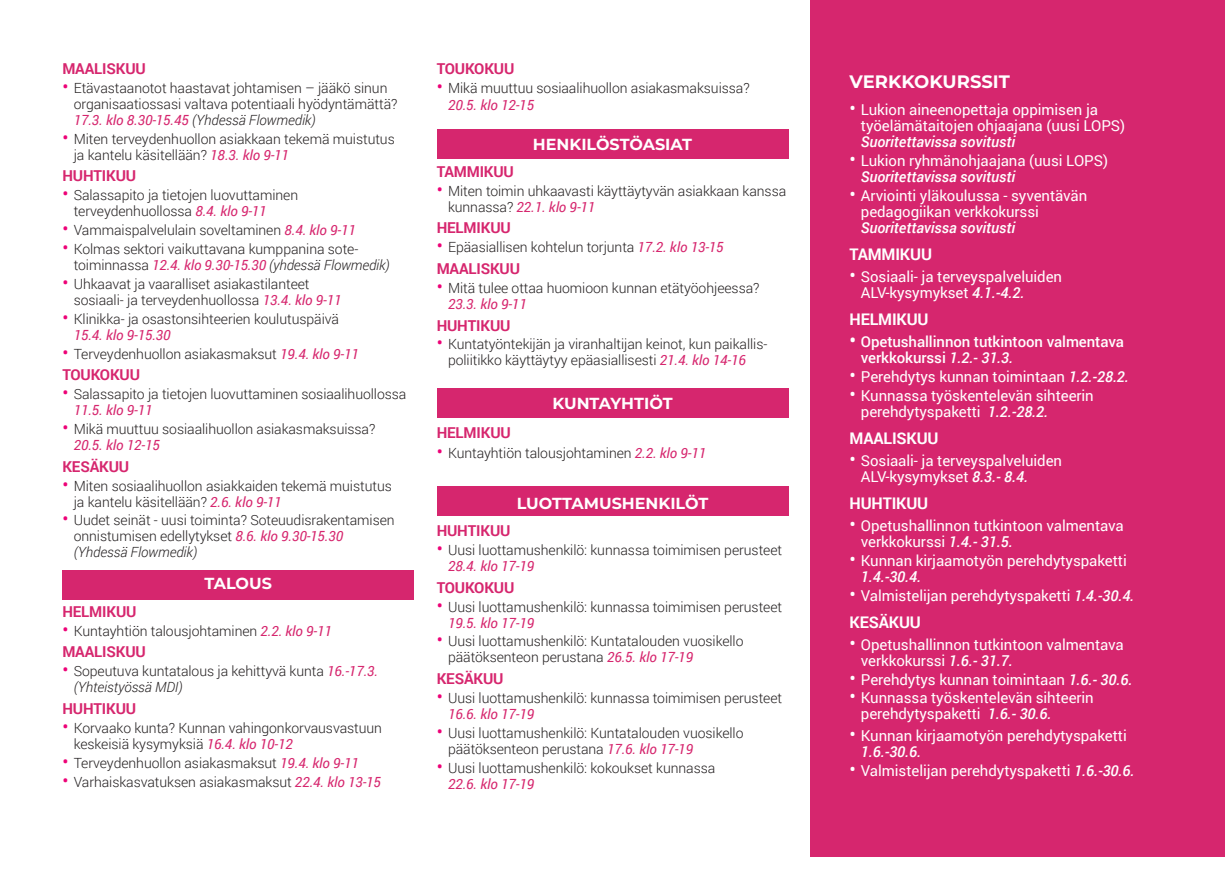
<style>
.page{position:relative;width:1225px;height:874px;background:#fff}
.page>*{position:absolute;margin:0;border:0;box-sizing:border-box;transform-origin:0 0}
.t1{font:700 18px "Montserrat";color:#fff}
.t2{font:700 16px "Montserrat";color:#fff}
.t3{font:700 16px "Roboto";letter-spacing:-.01em;color:#fff}
.t4{font:15px/16px "Roboto";letter-spacing:-.005em;color:#fff}
.t5{font:700 15px "Roboto";letter-spacing:-.01em;color:#d6266e}
.t6{font:500 15px/16px "Roboto";letter-spacing:-.005em;color:#fff}
.t7{font:300 14px/16px "Roboto";letter-spacing:-.005em;color:#231f20}
.s1{font-weight:400;font-size:18px;color:#ed0277}
.s2{font-weight:400;font-style:italic;color:#d6266e}
.s3{font-style:italic}
.s4{font-size:19px}
.s5{font-weight:500;font-style:italic}
</style>
<div class="page">
<div style="left:811px;top:0;width:414px;height:856px;background:#d6266e"></div>
<div style="left:62px;top:570px;width:352px;height:29px;background:#d6266e"></div>
<div style="left:437px;top:129px;width:351px;height:29px;background:#d6266e"></div>
<div style="left:437px;top:388px;width:351px;height:29px;background:#d6266e"></div>
<div style="left:437px;top:486px;width:351px;height:30px;background:#d6266e"></div>
<p class="t5" style="left:62px;top:58px;width:85px">MAALISKUU</p>
<p class="t7" style="left:74px;top:79px;width:325px;text-indent:-11px"><span class="s1">•</span> Etävastaanotot haastavat johtamisen – jääkö sinun organisaatiossasi valtava potentiaali hyödyntämättä?<br><span class="s2">17.3. klo 8.30-15.45</span> <span class="s3">(Yhdessä Flowmedik)</span></p>
<p class="t7" style="left:74px;top:130px;width:323px;text-indent:-11px"><span class="s1">•</span> Miten terveydenhuollon asiakkaan tekemä muistutus ja kantelu käsitellään? <span class="s2">18.3. klo 9-11</span></p>
<p class="t5" style="left:62px;top:165px;width:75px">HUHTIKUU</p>
<p class="t7" style="left:74px;top:187px;width:226px;text-indent:-11px"><span class="s1">•</span> Salassapito ja tietojen luovuttaminen terveydenhuollossa <span class="s2">8.4. klo 9-11</span></p>
<p class="t7" style="left:62px;top:221px;width:295px"><span class="s1">•</span> Vammaispalvelulain soveltaminen <span class="s2">8.4. klo 9-11</span></p>
<p class="t7" style="left:74px;top:240px;width:317px;text-indent:-11px"><span class="s1">•</span> Kolmas sektori vaikuttavana kumppanina sote&shy;toiminnassa <span class="s2">12.4. klo 9.30-15.30</span> <span class="s3">(yhdessä Flowmedik)</span></p>
<p class="t7" style="left:74px;top:275px;width:269px;text-indent:-11px"><span class="s1">•</span> Uhkaavat ja vaaralliset asiakastilanteet sosiaali- ja terveydenhuollossa <span class="s2">13.4. klo 9-11</span></p>
<p class="t7" style="left:74px;top:310px;width:267px;text-indent:-11px"><span class="s1">•</span> Klinikka- ja osastonsihteerien koulutuspäivä<br><span class="s2">15.4. klo 9-15.30</span></p>
<p class="t7" style="left:62px;top:345px;width:298px"><span class="s1">•</span> Terveydenhuollon asiakasmaksut <span class="s2">19.4. klo 9-11</span></p>
<p class="t5" style="left:62px;top:364px;width:79px">TOUKOKUU</p>
<p class="t7" style="left:74px;top:385px;width:334px;text-indent:-11px"><span class="s1">•</span> Salassapito ja tietojen luovuttaminen sosiaalihuollossa<br><span class="s2">11.5. klo 9-11</span></p>
<p class="t7" style="left:74px;top:420px;width:303px;text-indent:-11px"><span class="s1">•</span> Mikä muuttuu sosiaalihuollon asiakasmaksuissa?<br><span class="s2">20.5. klo 12-15</span></p>
<p class="t5" style="left:62px;top:455px;width:68px">KESÄKUU</p>
<p class="t7" style="left:74px;top:477px;width:320px;text-indent:-11px"><span class="s1">•</span> Miten sosiaalihuollon asiakkaiden tekemä muistutus ja kantelu käsitellään? <span class="s2">2.6. klo 9-11</span></p>
<p class="t7" style="left:74px;top:511px;width:322px;text-indent:-11px"><span class="s1">•</span> Uudet seinät - uusi toiminta? Soteuudisrakentamisen onnistumisen edellytykset <span class="s2">8.6. klo 9.30-15.30 </span><span class="s3">(Yhdessä Flowmedik)</span></p>
<p class="t2" style="left:204px;top:572px;width:69px">TALOUS</p>
<p class="t5" style="left:62px;top:600px;width:76px">HELMIKUU</p>
<p class="t7" style="left:62px;top:622px;width:271px"><span class="s1">•</span> Kuntayhtiön talousjohtaminen <span class="s2">2.2. klo 9-11</span></p>
<p class="t5" style="left:62px;top:641px;width:85px">MAALISKUU</p>
<p class="t7" style="left:74px;top:662px;width:306px;text-indent:-11px"><span class="s1">•</span> Sopeutuva kuntatalous ja kehittyvä kunta <span class="s2">16.-17.3. </span><span class="s3">(Yhteistyössä MDI)</span></p>
<p class="t5" style="left:62px;top:697px;width:75px">HUHTIKUU</p>
<p class="t7" style="left:74px;top:719px;width:310px;text-indent:-11px"><span class="s1">•</span> Korvaako kunta? Kunnan vahingonkorvausvastuun keskeisiä kysymyksiä <span class="s2">16.4. klo 10-12</span></p>
<p class="t7" style="left:62px;top:753px;width:298px"><span class="s1">•</span> Terveydenhuollon asiakasmaksut <span class="s2">19.4. klo 9-11</span></p>
<p class="t7" style="left:62px;top:772px;width:320px"><span class="s1">•</span> Varhaiskasvatuksen asiakasmaksut <span class="s2">22.4. klo 13-15</span></p>
<p class="t5" style="left:437px;top:58px;width:79px">TOUKOKUU</p>
<p class="t7" style="left:448px;top:79px;width:303px;line-height:16.8px;text-indent:-11px"><span class="s1">•</span> Mikä muuttuu sosiaalihuollon asiakasmaksuissa?<br><span class="s2">20.5. klo 12-15</span></p>
<p class="t2" style="left:533px;top:132px;width:161px">HENKILÖSTÖASIAT</p>
<p class="t5" style="left:437px;top:161px;width:79px">TAMMIKUU</p>
<p class="t7" style="left:448px;top:182px;width:340px;text-indent:-11px"><span class="s1">•</span> Miten toimin uhkaavasti käyttäytyvän asiakkaan kanssa kunnassa? <span class="s2">22.1. klo 9-11</span></p>
<p class="t5" style="left:437px;top:217px;width:76px">HELMIKUU</p>
<p class="t7" style="left:437px;top:239px;width:288px"><span class="s1">•</span> Epäasiallisen kohtelun torjunta <span class="s2">17.2. klo 13-15</span></p>
<p class="t5" style="left:437px;top:258px;width:85px">MAALISKUU</p>
<p class="t7" style="left:448px;top:279px;width:313px;text-indent:-11px"><span class="s1">•</span> Mitä tulee ottaa huomioon kunnan etätyöohjeessa?<br><span class="s2">23.3. klo 9-11</span></p>
<p class="t5" style="left:437px;top:314px;width:75px">HUHTIKUU</p>
<p class="t7" style="left:448px;top:336px;width:321px;text-indent:-11px"><span class="s1">•</span> Kuntatyöntekijän ja viranhaltijan keinot, kun paikallis&shy;poliitikko käyttäytyy epäasiallisesti <span class="s2">21.4. klo 14-16</span></p>
<p class="t2" style="left:552px;top:391px;width:122px">KUNTAYHTIÖT</p>
<p class="t5" style="left:437px;top:422px;width:76px">HELMIKUU</p>
<p class="t7" style="left:437px;top:444px;width:271px"><span class="s1">•</span> Kuntayhtiön talousjohtaminen <span class="s2">2.2. klo 9-11</span></p>
<p class="t2" style="left:516px;top:491px;width:193px">LUOTTAMUSHENKILÖT</p>
<p class="t5" style="left:437px;top:520px;width:75px">HUHTIKUU</p>
<p class="t7" style="left:448px;top:541px;width:336px;text-indent:-11px"><span class="s1">•</span> Uusi luottamushenkilö: kunnassa toimimisen perusteet<br><span class="s2">28.4. klo 17-19</span></p>
<p class="t5" style="left:437px;top:576px;width:79px">TOUKOKUU</p>
<p class="t7" style="left:448px;top:597px;width:336px;text-indent:-11px"><span class="s1">•</span> Uusi luottamushenkilö: kunnassa toimimisen perusteet<br><span class="s2">19.5. klo 17-19</span></p>
<p class="t7" style="left:448px;top:632px;width:297px;text-indent:-11px"><span class="s1">•</span> Uusi luottamushenkilö: Kuntatalouden vuosikello päätöksenteon perustana <span class="s2">26.5. klo 17-19</span></p>
<p class="t5" style="left:437px;top:667px;width:68px">KESÄKUU</p>
<p class="t7" style="left:448px;top:689px;width:336px;text-indent:-11px"><span class="s1">•</span> Uusi luottamushenkilö: kunnassa toimimisen perusteet<br><span class="s2">16.6. klo 17-19</span></p>
<p class="t7" style="left:448px;top:724px;width:297px;text-indent:-11px"><span class="s1">•</span> Uusi luottamushenkilö: Kuntatalouden vuosikello päätöksenteon perustana <span class="s2">17.6. klo 17-19</span></p>
<p class="t7" style="left:448px;top:758px;width:269px;text-indent:-11px"><span class="s1">•</span> Uusi luottamushenkilö: kokoukset kunnassa<br><span class="s2">22.6. klo 17-19</span></p>
<p class="t1" style="left:849px;top:68px;width:162px">VERKKOKURSSIT</p>
<p class="t4" style="left:861px;top:101px;width:266px;text-indent:-11px"><span class="s4">•</span> Lukion aineenopettaja oppimisen ja työelämätaitojen ohjaajana (uusi LOPS)<br><span class="s5">Suoritettavissa sovitusti</span></p>
<p class="t4" style="left:861px;top:152px;width:249px;text-indent:-11px"><span class="s4">•</span> Lukion ryhmänohjaajana (uusi LOPS)<br><span class="s5">Suoritettavissa sovitusti</span></p>
<p class="t4" style="left:861px;top:187px;width:228px;text-indent:-11px"><span class="s4">•</span> Arviointi yläkoulussa - syventävän pedagogiikan verkkokurssi<br><span class="s5">Suoritettavissa sovitusti</span></p>
<p class="t3" style="left:849px;top:243px;width:84px">TAMMIKUU</p>
<p class="t4" style="left:861px;top:268px;width:203px;text-indent:-11px"><span class="s4">•</span> Sosiaali- ja terveyspalveluiden<br>ALV-kysymykset <span class="s5">4.1.-4.2.</span></p>
<p class="t3" style="left:849px;top:308px;width:81px">HELMIKUU</p>
<p class="t6" style="left:861px;top:333px;width:264px;text-indent:-11px"><span class="s4">•</span> Opetushallinnon tutkintoon valmentava verkkokurssi <span class="s3">1.2.- 31.3.</span></p>
<p class="t4" style="left:849px;top:368px;width:281px"><span class="s4">•</span> Perehdytys kunnan toimintaan <span class="s5">1.2.-28.2.</span></p>
<p class="t4" style="left:861px;top:386px;width:234px;text-indent:-11px"><span class="s4">•</span> Kunnassa työskentelevän sihteerin perehdytyspaketti <span class="s5">1.2.-28.2.</span></p>
<p class="t3" style="left:849px;top:427px;width:90px">MAALISKUU</p>
<p class="t4" style="left:861px;top:451px;width:203px;text-indent:-11px"><span class="s4">•</span> Sosiaali- ja terveyspalveluiden<br>ALV-kysymykset <span class="s5">8.3.- 8.4.</span></p>
<p class="t3" style="left:849px;top:492px;width:80px">HUHTIKUU</p>
<p class="t4" style="left:861px;top:516px;width:264px;text-indent:-11px"><span class="s4">•</span> Opetushallinnon tutkintoon valmentava verkkokurssi <span class="s5">1.4.- 31.5.</span></p>
<p class="t4" style="left:861px;top:551px;width:267px;text-indent:-11px"><span class="s4">•</span> Kunnan kirjaamotyön perehdytyspaketti<br><span class="s5">1.4.-30.4.</span></p>
<p class="t4" style="left:849px;top:586px;width:286px"><span class="s4">•</span> Valmistelijan perehdytyspaketti <span class="s5">1.4.-30.4.</span></p>
<p class="t3" style="left:849px;top:610px;width:73px">KESÄKUU</p>
<p class="t4" style="left:861px;top:635px;width:264px;text-indent:-11px"><span class="s4">•</span> Opetushallinnon tutkintoon valmentava verkkokurssi <span class="s5">1.6.- 31.7.</span></p>
<p class="t4" style="left:849px;top:670px;width:284px"><span class="s4">•</span> Perehdytys kunnan toimintaan <span class="s5">1.6.- 30.6.</span></p>
<p class="t4" style="left:861px;top:689px;width:234px;text-indent:-11px"><span class="s4">•</span> Kunnassa työskentelevän sihteerin perehdytyspaketti <span class="s5">1.6.- 30.6.</span></p>
<p class="t4" style="left:861px;top:726px;width:267px;text-indent:-11px"><span class="s4">•</span> Kunnan kirjaamotyön perehdytyspaketti<br><span class="s5">1.6.-30.6.</span></p>
<p class="t4" style="left:849px;top:761px;width:286px"><span class="s4">•</span> Valmistelijan perehdytyspaketti <span class="s5">1.6.-30.6.</span></p>
</div>
